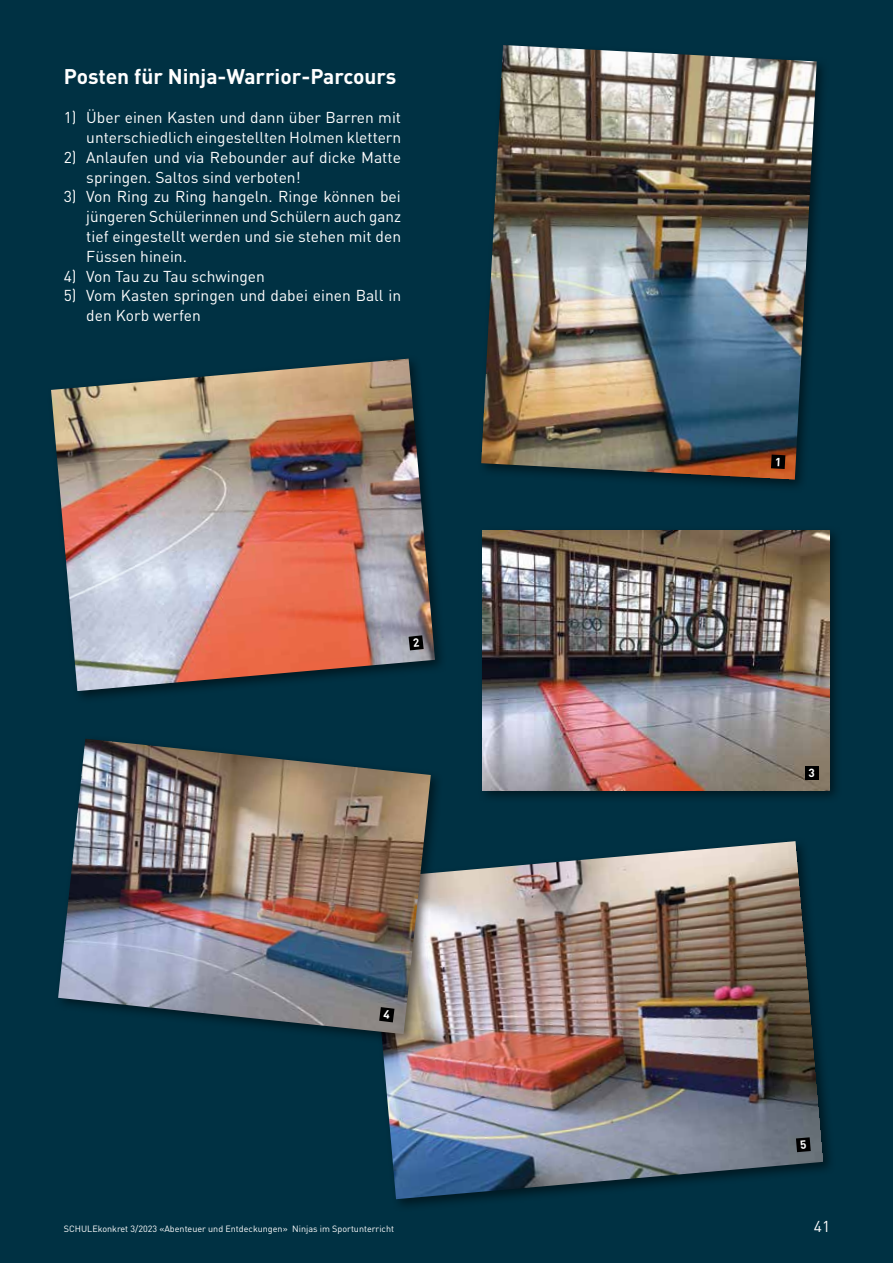
<style>
.page{position:relative;width:893px;height:1263px;background:#003143}
.page>*{position:absolute;margin:0;border:0;box-sizing:border-box;transform-origin:0 0}
.t1{font:700 21px "DIN";color:#fff}
.t2{font:15.6px/19.8px "DIN";color:#fff}
.t3{font:700 11.7px "DIN";color:#fff}
.t4{font:9px "DIN";color:#fff}
</style>
<div class="page">
<div style="left:478px;top:525px;width:365px;height:279px;background:#000;opacity:.5"></div>
<img style="left:483px;top:530px;width:346px;height:260px">
<img style="left:481px;top:45px;width:336px;height:435px">
<img style="left:51px;top:359px;width:384px;height:332px">
<img style="left:382px;top:841px;width:441px;height:358px">
<div style="left:54px;top:734px;width:390px;height:313px;background:#000;opacity:.5"></div>
<img style="left:58px;top:739px;width:373px;height:295px">
<div style="left:805px;top:766px;width:14px;height:13px;background:#000"></div>
<svg style="left:771px;top:455px;width:14px;height:14px"></svg>
<svg style="left:379px;top:1007px;width:15px;height:15px"></svg>
<svg style="left:796px;top:1137px;width:15px;height:15px"></svg>
<svg style="left:409px;top:635px;width:15px;height:15px"></svg>
<h1 class="t1" style="left:64px;top:62px;width:334px">Posten für Ninja-Warrior-Parcours</h1>
<p class="t2" style="left:64px;top:107px;width:339px;text-align:right">1) Über einen Kasten und dann über Barren mit unterschiedlich eingestellten Holmen klettern</p>
<p class="t2" style="left:86px;top:147px;width:316px;text-indent:-22px">2) Anlaufen und via Rebounder auf dicke Matte springen. Saltos sind verboten!</p>
<p class="t2" style="left:86px;top:187px;width:316px;text-align:justify;text-indent:-22px">3) Von Ring zu Ring hangeln. Ringe können bei jüngeren Schülerinnen und Schülern auch ganz tief eingestellt werden und sie stehen mit den Füssen hinein.</p>
<p class="t2" style="left:64px;top:266px;width:203px">4) Von Tau zu Tau schwingen</p>
<p class="t2" style="left:86px;top:286px;width:316px;text-indent:-22px">5) Vom Kasten springen und dabei einen Ball in den Korb werfen</p>
<p class="t3" style="left:808px;top:765px;width:8px">3</p>
<p class="t4" style="left:64px;top:1223px;width:332px">SCHULEkonkret 3/2023 «Abenteuer und Entdeckungen» Ninjas im Sportunterricht</p>
<p class="t2" style="left:814px;top:1216px;width:18px">41</p>
</div>
